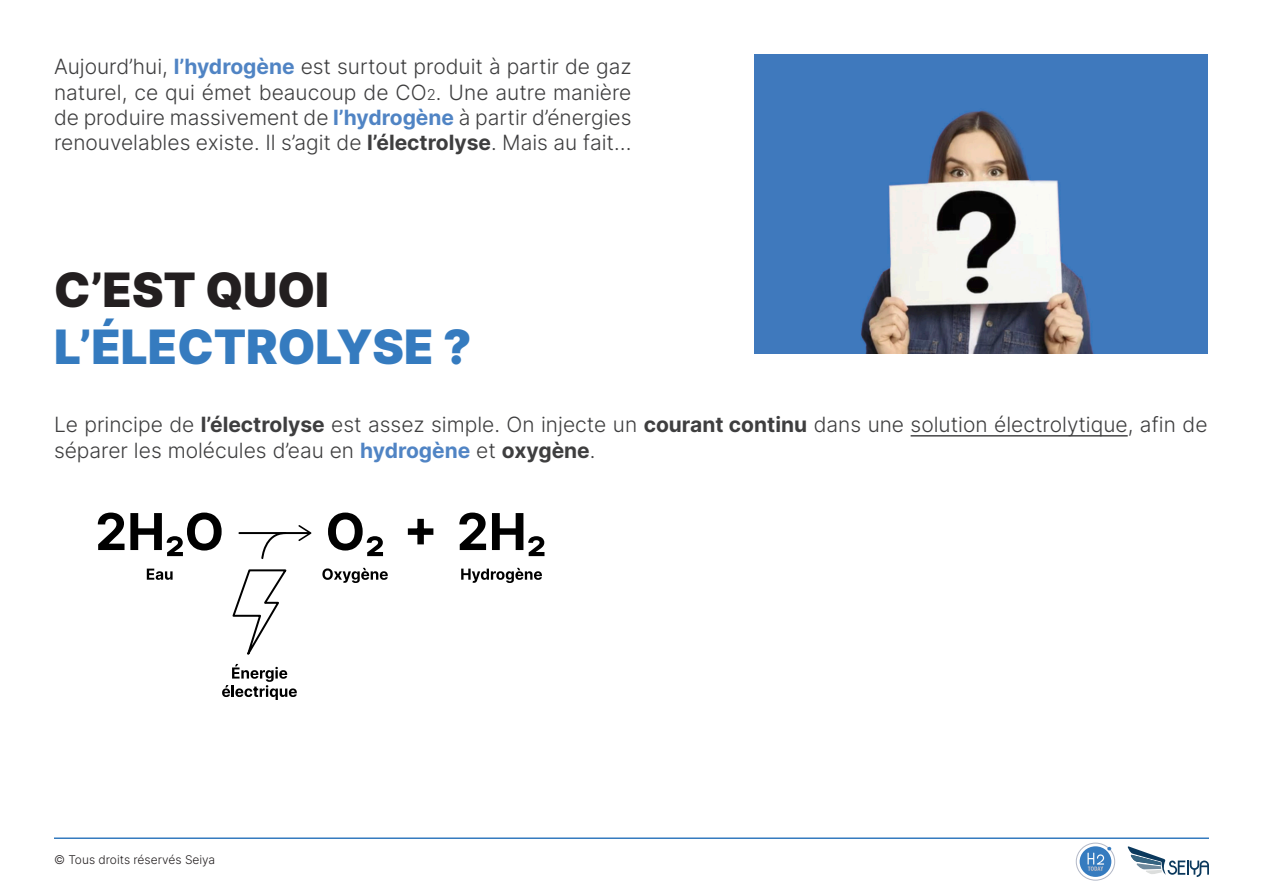
<style>
.page{position:relative;width:1263px;height:893px;background:#fff}
.page>*{position:absolute;margin:0;border:0;box-sizing:border-box;transform-origin:0 0}
.t1{font:900 47.4px/56.8px "Inter";color:#357bbf}
.t2{font:300 21px/25.2px "Inter";color:#3e3e3f;text-align:justify}
.t3{font:300 12px "Inter";color:#231f20}
.s1{font-weight:700;color:#5084c4}
.s2{font-size:15px}
.s3{font-weight:700}
.s4{color:#231f20}
</style>
<div class="page">
<hr style="left:910px;top:435px;width:218px;height:2px;background:#3e3e3f">
<hr style="left:54px;top:837px;width:1155px;height:2px;background:#357bbf">
<svg style="left:1127px;top:846px;width:82px;height:31px"></svg>
<div style="left:1076px;top:843px;width:39px;height:37px;border:1px solid #b2b8c7;border-radius:50%"></div>
<div style="left:1080px;top:846px;width:31px;height:31px;background:#357bbf;border-radius:50%"></div>
<svg style="left:1087px;top:847px;width:24px;height:24px"></svg>
<img style="left:755px;top:54px;width:452px;height:299px">
<svg style="left:98px;top:513px;width:124px;height:43px"></svg>
<svg style="left:328px;top:513px;width:55px;height:43px"></svg>
<svg style="left:459px;top:513px;width:27px;height:37px"></svg>
<svg style="left:492px;top:513px;width:52px;height:43px"></svg>
<svg style="left:408px;top:519px;width:25px;height:25px"></svg>
<hr style="left:239px;top:532px;width:70px;height:2px;background:#000">
<svg style="left:298px;top:525px;width:13px;height:16px"></svg>
<svg style="left:260px;top:532px;width:27px;height:27px"></svg>
<svg style="left:147px;top:569px;width:26px;height:11px"></svg>
<svg style="left:322px;top:568px;width:66px;height:15px"></svg>
<svg style="left:222px;top:569px;width:75px;height:131px"></svg>
<svg style="left:461px;top:568px;width:81px;height:15px"></svg>
<p class="t2" style="left:54px;top:54px;width:579px">Aujourd’hui, <span class="s1">l’hydrogène</span> est surtout produit à partir de gaz naturel, ce qui émet beaucoup de CO<span class="s2">2</span>. Une autre manière de produire massivement de <span class="s1">l’hydrogène</span> à partir d’énergies renouvelables existe. Il s’agit de <span class="s3">l’électrolyse</span>. Mais au fait…</p>
<p class="t1" style="left:54px;top:261px;width:419px"><span class="s4">C’EST QUOI<br></span>L’ÉLECTROLYSE ?</p>
<p class="t2" style="left:54px;top:412px;width:1155px">Le principe de <span class="s3">l’électrolyse</span> est assez simple. On injecte un <span class="s3">courant continu</span> dans une solution électrolytique, afin de séparer les molécules d’eau en <span class="s1">hydrogène</span> et <span class="s3">oxygène</span>.</p>
<p class="t3" style="left:54px;top:851px;width:163px">© Tous droits réservés Seiya</p>
</div>
